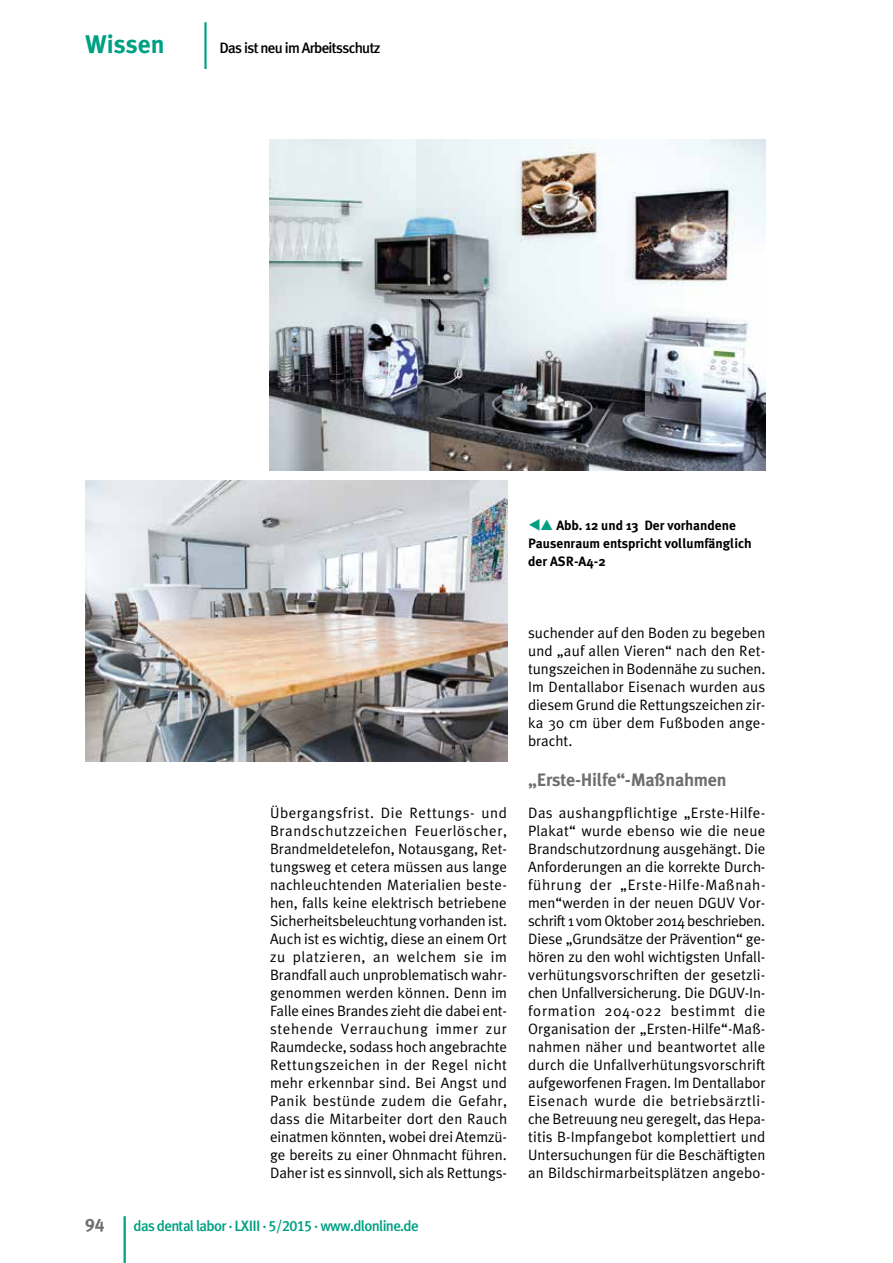
<style>
.page{position:relative;width:893px;height:1263px;background:#fff}
.page>*{position:absolute;margin:0;border:0;box-sizing:border-box;transform-origin:0 0}
.t1{font:64.95px "Helvetica Neue";color:#00a083;scale:.39 1}
.t2{font:700 25.5px "Meta Plus";color:#00a083}
.t3{font:700 18px "Meta Plus";letter-spacing:-.015em;color:#6f6f6e}
.t4{font:18px "Meta Plus Bold Caps";color:#6f6f6e}
.t5{font:15px/18px "Meta Plus Normal";letter-spacing:.005em;color:#000;text-align:justify}
.t6{font:500 15px "Meta Plus";letter-spacing:-.045em;color:#00a083}
.t7{font:500 15px "Meta Plus";letter-spacing:-.045em;color:#000}
.t8{font:700 13.5px/18px "Meta Plus";color:#000}
.s1{font-family:"All You Need";font-weight:400;font-size:15px;color:#00a083}
.s2{font-family:"Meta Plus Medium Caps";font-weight:400}
</style>
<div class="page">
<hr style="left:124px;top:1216px;width:2px;height:47px;background:#00a083">
<img style="left:85px;top:480px;width:422px;height:282px">
<img style="left:269px;top:140px;width:496px;height:330px">
<h2 class="t2" style="left:85px;top:29px;width:81px">Wissen</h2>
<h1 class="t1" style="left:203px;top:-1px;width:16px">l</h1>
<p class="t7" style="left:219px;top:39px;width:163px">Das ist neu im Arbeitsschutz</p>
<p class="t8" style="left:528px;top:516px;width:225px"><span class="s1">de</span> Abb. 12 und 13 Der vorhandene<br>Pausenraum entspricht vollumfänglich der ASR-A4-2</p>
<p class="t5" style="left:270px;top:803px;width:239px">Übergangsfrist. Die Rettungs- und Brandschutzzeichen Feuerlöscher, Brandmeldetelefon, Notausgang, Ret&shy;tungsweg et cetera müssen aus lange nachleuchtenden Materialien beste&shy;hen, falls keine elektrisch betriebene Sicherheitsbeleuchtung vorhanden ist.<br>Auch ist es wichtig, diese an einem Ort zu platzieren, an welchem sie im Brandfall auch unproblematisch wahr&shy;genommen werden können. Denn im Falle eines Brandes zieht die dabei ent&shy;stehende Verrauchung immer zur Raumdecke, sodass hoch angebrachte Rettungszeichen in der Regel nicht mehr erkennbar sind. Bei Angst und Panik bestünde zudem die Gefahr, dass die Mitarbeiter dort den Rauch einatmen könnten, wobei drei Atemzü&shy;ge bereits zu einer Ohnmacht führen.<br>Daher ist es sinnvoll, sich als Rettungs-</p>
<p class="t4" style="left:85px;top:1214px;width:21px">94</p>
<p class="t6" style="left:133px;top:1217px;width:287px">das dental labor · LXIII · <span class="s2">5/2015</span> · www.dlonline.de</p>
<p class="t5" style="left:528px;top:623px;width:239px">suchender auf den Boden zu begeben und „auf allen Vieren“ nach den Ret&shy;tungszeichen in Bodennähe zu suchen.<br>Im Dentallabor Eisenach wurden aus diesem Grund die Rettungszeichen zir&shy;ka 30 cm über dem Fußboden ange&shy;bracht.</p>
<p class="t3" style="left:528px;top:770px;width:200px">„Erste-Hilfe“-Maßnahmen</p>
<p class="t5" style="left:528px;top:803px;width:239px">Das aushangpflichtige „Erste-Hilfe-Plakat“ wurde ebenso wie die neue Brandschutzordnung ausgehängt. Die Anforderungen an die korrekte Durch&shy;führung der „Erste-Hilfe-Maßnah&shy;men“werden in der neuen DGUV Vor&shy;schrift 1 vom Oktober 2014 beschrieben.<br>Diese „Grundsätze der Prävention“ ge&shy;hören zu den wohl wichtigsten Unfall&shy;verhütungsvorschriften der gesetzli&shy;chen Unfallversicherung. Die DGUV-In&shy;formation 204-022 bestimmt die Organisation der „Ersten-Hilfe“-Maß&shy;nahmen näher und beantwortet alle durch die Unfallverhütungsvorschrift aufgeworfenen Fragen. Im Dentallabor Eisenach wurde die betriebsärztli&shy;che Betreuung neu geregelt, das Hepa&shy;titis B-Impfangebot komplettiert und Untersuchungen für die Beschäftigten an Bildschirmarbeitsplätzen angebo-</p>
</div>
